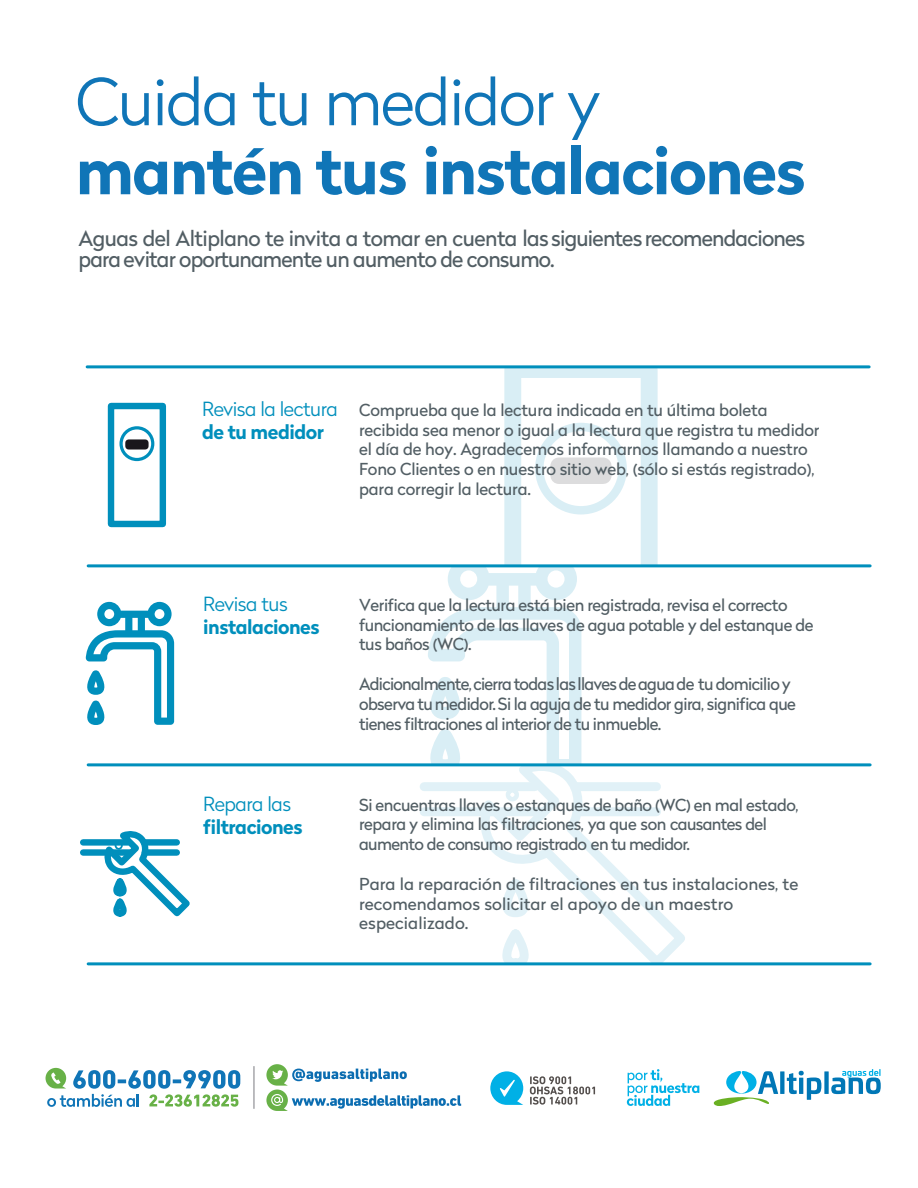
<style>
.page{position:relative;width:918px;height:1188px;background:#fff}
.page>*{position:absolute;margin:0;border:0;box-sizing:border-box;transform-origin:0 0}
.t1{font:700 64.2px "Radikal";letter-spacing:-.025em;color:#1075b7}
.t2{font:300 64.2px "Radikal";letter-spacing:-.025em;color:#1075b7}
.t3{font:21.6px "Radikal";letter-spacing:-.035em;color:#525e64}
.t4{font:21.3px "Radikal";letter-spacing:-.025em;color:#525e64}
.t5{font:700 19.5px "Radikal";letter-spacing:-.025em;color:#008fbc}
.t6{font:300 19.5px "Radikal";letter-spacing:-.025em;color:#008fbc}
.t7{font:16.95px "Radikal";letter-spacing:-.045em;color:#525e64}
.t8{font:16.8px/19.8px "Radikal";letter-spacing:-.035em;color:#525e64}
.t9{font:16.5px/19.8px "Radikal";letter-spacing:-.01em;color:#525e64}
.s1{font-size:21.6px}
.s2{font-size:21.3px}
.s3{font-size:16.8px}
</style>
<div class="page">
<svg style="left:428px;top:368px;width:257px;height:594px"></svg>
<div style="left:506px;top:788px;width:13px;height:13px;border:9px solid #008fbc;border-radius:50%"></div>
<svg style="left:85px;top:602px;width:89px;height:123px"></svg>
<svg style="left:80px;top:831px;width:110px;height:86px"></svg>
<div style="left:115px;top:842px;width:8px;height:8px;border:6px solid #008fbc;border-radius:50%"></div>
<div style="left:108px;top:403px;width:58px;height:124px;border:6px solid #008fbc"></div>
<div style="left:119px;top:426px;width:35px;height:35px;border:3px solid #008fbc;border-radius:50%"></div>
<div style="left:125px;top:439px;width:24px;height:11px;border:6px solid #1a171c"></div>
<hr style="left:88px;top:564px;width:782px;height:3px;background:#008fbc">
<hr style="left:88px;top:763px;width:782px;height:3px;background:#008fbc">
<hr style="left:88px;top:962px;width:782px;height:3px;background:#008fbc">
<hr style="left:87px;top:365px;width:782px;height:3px;background:#008fbc">
<svg style="left:266px;top:1064px;width:195px;height:47px"></svg>
<hr style="left:254px;top:1066px;width:1px;height:43px;background:#7a7b80">
<svg style="left:46px;top:1068px;width:194px;height:39px"></svg>
<svg style="left:490px;top:1071px;width:33px;height:34px"></svg>
<svg style="left:530px;top:1076px;width:65px;height:29px"></svg>
<svg style="left:627px;top:1069px;width:72px;height:37px"></svg>
<svg style="left:780px;top:1071px;width:4px;height:23px"></svg>
<svg style="left:787px;top:1071px;width:34px;height:29px"></svg>
<div style="left:824px;top:1071px;width:5px;height:23px;background:#0077b6"></div>
<svg style="left:831px;top:1069px;width:50px;height:25px"></svg>
<svg style="left:714px;top:1071px;width:64px;height:35px"></svg>
<h1 class="t2" style="left:76px;top:57px;width:527px">Cuida tu medidor y</h1>
<h1 class="t1" style="left:76px;top:124px;width:732px">mantén tus instalaciones</h1>
<p class="t4" style="left:78px;top:223px;width:728px">Aguas del Altiplano te invita a tomar en cuenta <span class="s1">lassiguientesrecomendaciones</span></p>
<h2 class="t3" style="left:78px;top:244px;width:478px">paraevitar oportunamente un aumento de consumo<span class="s2">.</span></h2>
<p class="t6" style="left:202px;top:395px;width:137px">Revisa la lectura</p>
<p class="t5" style="left:202px;top:418px;width:123px">de tu medidor</p>
<p class="t9" style="left:359px;top:399px;width:462px">Comprueba que la lectura indicada en tu última boleta recibida sea menor o igual a la lectura que registra tu medidor el día de hoy. Agradecemos informarnos llamando a nuestro Fono Clientes o en nuestro sitio web, (sólo si estás registrado), para corregir la lectura.</p>
<p class="t6" style="left:203px;top:590px;width:86px">Revisa tus</p>
<p class="t5" style="left:203px;top:613px;width:118px">instalaciones</p>
<p class="t6" style="left:203px;top:790px;width:90px">Repara las</p>
<p class="t5" style="left:203px;top:813px;width:101px">filtraciones</p>
<p class="t9" style="left:359px;top:595px;width:456px">Verifica que la lectura está bien registrada, revisa el correcto funcionamiento de las llaves de agua potable y del estanque de tus baños (WC).</p>
<p class="t7" style="left:359px;top:672px;width:433px">Adicionalmente,cierratodaslasllavesdeaguade <span class="s3">tu domicilio y</span></p>
<p class="t8" style="left:359px;top:693px;width:438px">observatumedidor.Si la aguja de tu medidor gira, significa que tienes filtraciones al interior de tu inmueble.</p>
<p class="t9" style="left:359px;top:794px;width:441px">Si encuentras llaves o estanques de baño (WC) en mal estado, repara y elimina las filtraciones, ya que son causantes del aumento de consumo registrado en tu medidor.</p>
<p class="t9" style="left:359px;top:874px;width:441px">Para la reparación de filtraciones en tus instalaciones, te recomendamos solicitar el apoyo de un maestro especializado.</p>
</div>
